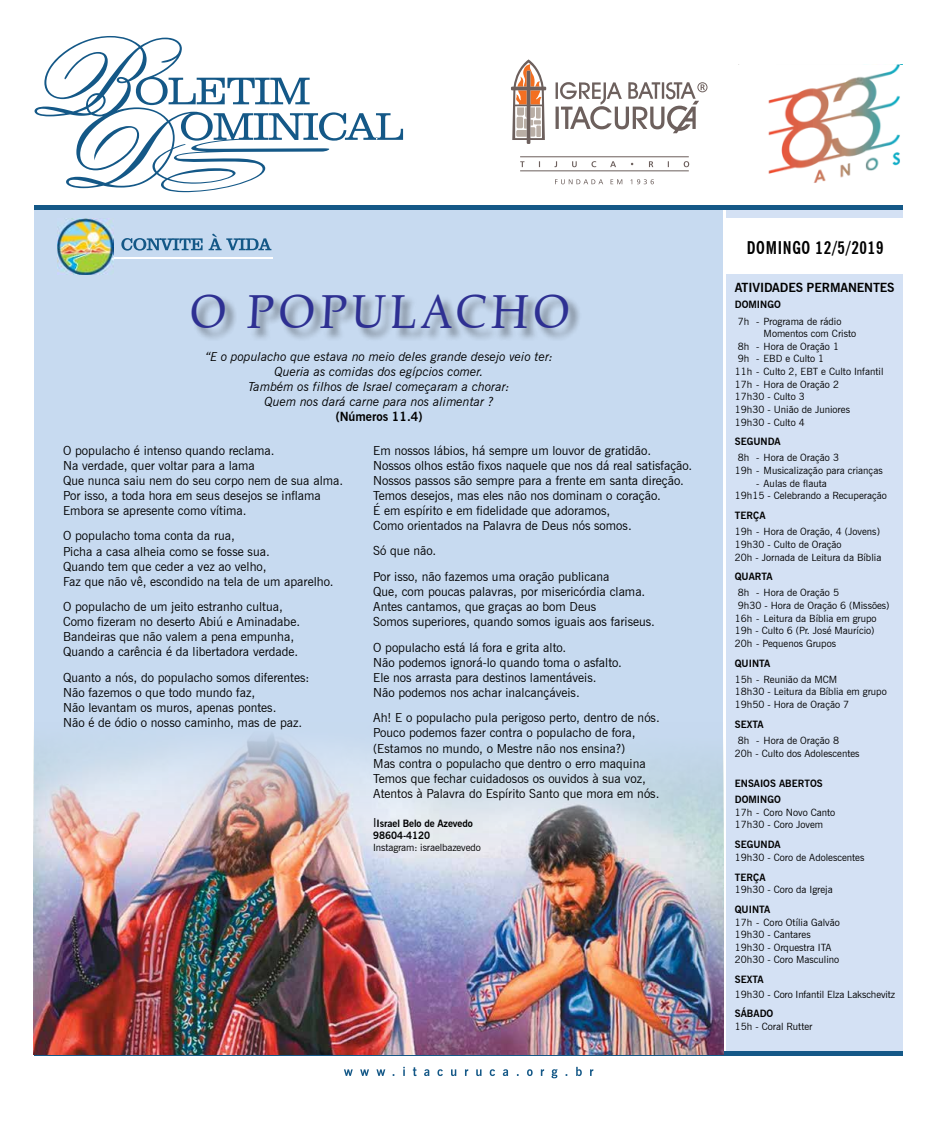
<style>
.page{position:relative;width:939px;height:1124px;background:#fff}
.page>*{position:absolute;margin:0;border:0;box-sizing:border-box;transform-origin:0 0}
.t1{font:46.62px "Zapf Calligraphic 801 BT";color:#2e3092;scale:.96 1}
.t2{font:700 condensed 17.5px "News Gothic BT";letter-spacing:.04em;color:#000}
.t3{font:12.5px/15px "News Gothic BT";color:#000}
.t4{font:italic 12.5px/15px "News Gothic BT";color:#000;text-align:center}
.t5{font:700 12.5px "News Gothic BT";letter-spacing:-.01em;color:#000}
.t6{font:10px/12.6px "News Gothic BT";color:#000}
.t7{font:700 10px/16.1px "News Gothic BT";color:#000}
.s1{font-weight:400;font-size:12.5px}
</style>
<div class="page">
<div style="left:35px;top:206px;width:688px;height:849px;background:#c7daf0"></div>
<svg style="left:35px;top:36px;width:368px;height:156px"></svg>
<svg style="left:511px;top:59px;width:196px;height:125px"></svg>
<svg style="left:344px;top:1066px;width:249px;height:12px"></svg>
<div style="left:726px;top:206px;width:177px;height:849px;background:#d4e1f4"></div>
<svg style="left:35px;top:1051px;width:868px;height:4px"></svg>
<div style="left:726px;top:218px;width:177px;height:56px;background:#fff"></div>
<hr style="left:35px;top:206px;width:868px;height:4px;background:#145887">
<svg style="left:121px;top:234px;width:150px;height:16px"></svg>
<hr style="left:62px;top:257px;width:210px;height:2px;background:#fff">
<img style="left:58px;top:218px;width:56px;height:56px">
<svg style="left:768px;top:65px;width:132px;height:118px"></svg>
<div style="left:193px;top:294px;width:389px;height:48px;background:#000;opacity:.45"></div>
<img style="left:34px;top:722px;width:689px;height:332px">
<h1 class="t1" style="left:189px;top:283px;width:401px">O POPULACHO</h1>
<p class="t4" style="left:205px;top:349px;width:349px">“E o populacho que estava no meio deles grande desejo veio ter:<br>Queria as comidas dos egípcios comer.<br>Também os filhos de Israel começaram a chorar:<br>Quem nos dará carne para nos alimentar ?</p>
<p class="t5" style="left:336px;top:409px;width:88px">(NÚMEROS 11.4)</p>
<p class="t3" style="left:63px;top:442px;width:282px">O populacho é intenso quando reclama.<br>Na verdade, quer voltar para a lama<br>Que nunca saiu nem do seu corpo nem de sua alma.<br>Por isso, a toda hora em seus desejos se inflama Embora se apresente como vítima.</p>
<p class="t3" style="left:63px;top:528px;width:272px">O populacho toma conta da rua,<br>Picha a casa alheia como se fosse sua.<br>Quando tem que ceder a vez ao velho,<br>Faz que não vê, escondido na tela de um aparelho.</p>
<p class="t3" style="left:63px;top:599px;width:238px">O populacho de um jeito estranho cultua, Como fizeram no deserto Abiú e Aminadabe.<br>Bandeiras que não valem a pena empunha, Quando a carência é da libertadora verdade.</p>
<p class="t3" style="left:63px;top:669px;width:248px">Quanto a nós, do populacho somos diferentes:<br>Não fazemos o que todo mundo faz,<br>Não levantam os muros, apenas pontes.<br>Não é de ódio o nosso caminho, mas de paz.</p>
<p class="t3" style="left:373px;top:442px;width:321px">Em nossos lábios, há sempre um louvor de gratidão.<br>Nossos olhos estão fixos naquele que nos dá real satisfação.<br>Nossos passos são sempre para a frente em santa direção.<br>Temos desejos, mas eles não nos dominam o coração.<br>É em espírito e em fidelidade que adoramos,<br>Como orientados na Palavra de Deus nós somos.</p>
<p class="t3" style="left:373px;top:538px;width:238px;line-height:25.6px">Só que não.<br>Por isso, não fazemos uma oração publicana</p>
<p class="t3" style="left:373px;top:584px;width:283px">Que, com poucas palavras, por misericórdia clama.<br>Antes cantamos, que graças ao bom Deus<br>Somos superiores, quando somos iguais aos fariseus.</p>
<p class="t3" style="left:373px;top:639px;width:250px">O populacho está lá fora e grita alto.<br>Não podemos ignorá-lo quando toma o asfalto.<br>Ele nos arrasta para destinos lamentáveis.<br>Não podemos nos achar inalcançáveis.</p>
<p class="t3" style="left:373px;top:710px;width:288px">Ah! E o populacho pula perigoso perto, dentro de nós.<br>Pouco podemos fazer contra o populacho de fora, (Estamos no mundo, o Mestre não nos ensina?)<br>Mas contra o populacho que dentro o erro maquina Temos que fechar cuidadosos os ouvidos à sua voz, Atentos à Palavra do Espírito Santo que mora em nós.</p>
<p class="t7" style="left:373px;top:817px;width:101px;line-height:12px"><span class="s1">I</span>ISRAEL BELO DE AZEVEDO<br>98604-4120</p>
<p class="t6" style="left:373px;top:840px;width:109px">Instagram: israelbazevedo</p>
<h2 class="t2" style="left:747px;top:237px;width:138px">DOMINGO 12/5/2019</h2>
<p class="t5" style="left:735px;top:280px;width:161px">ATIVIDADES PERMANENTES</p>
<p class="t7" style="left:735px;top:296px;width:21px">DOMIN</p>
<p class="t7" style="left:767px;top:296px;width:15px">GO</p>
<p class="t6" style="left:738px;top:314px;width:105px">7h - Programa de rádio</p>
<p class="t6" style="left:764px;top:327px;width:94px">Momentos com Cristo</p>
<p class="t6" style="left:738px;top:340px;width:103px">8h - Hora de Oração 1</p>
<p class="t6" style="left:738px;top:352px;width:88px">9h - EBD e Culto 1</p>
<p class="t6" style="left:735px;top:365px;width:150px">11h - Culto 2, EBT e Culto Infantil</p>
<p class="t6" style="left:735px;top:377px;width:106px">17h - Hora de Oração 2</p>
<p class="t6" style="left:735px;top:390px;width:71px">17h30 - Culto 3</p>
<p class="t6" style="left:735px;top:403px;width:117px">19h30 - União de Juniores</p>
<p class="t6" style="left:735px;top:415px;width:71px">19h30 - Culto 4</p>
<p class="t7" style="left:735px;top:433px;width:34px">SEGUNDA</p>
<p class="t6" style="left:735px;top:451px;width:149px;text-indent:3px">8h - Hora de Oração 3<br>19h - Musicalização para crianças</p>
<p class="t6" style="left:735px;top:476px;width:154px;text-indent:21px">- Aulas de flauta<br>19h15 - Celebrando a Recuperação</p>
<p class="t7" style="left:735px;top:507px;width:31px">TERÇA</p>
<p class="t6" style="left:735px;top:525px;width:148px">19h - Hora de Oração, 4 (Jovens)<br>19h30 - Culto de Oração<br>20h - Jornada de Leitura da Bíblia</p>
<p class="t7" style="left:735px;top:568px;width:21px">QUARTA</p>
<p class="t6" style="left:738px;top:586px;width:103px">8h - Hora de Oração 5</p>
<p class="t6" style="left:738px;top:599px;width:153px">9h30 - Hora de Oração 6 (Missões)</p>
<p class="t6" style="left:735px;top:611px;width:143px">16h - Leitura da Bíblia em grupo</p>
<p class="t6" style="left:735px;top:624px;width:141px">19h - Culto 6 (Pr. José Maurício)</p>
<p class="t6" style="left:735px;top:637px;width:103px">20h - Pequenos Grupos</p>
<p class="t7" style="left:735px;top:655px;width:21px">QUINTA</p>
<p class="t6" style="left:735px;top:672px;width:153px">15h - Reunião da MCM<br>18h30 - Leitura da Bíblia em grupo<br>19h50 - Hora de Oração 7</p>
<p class="t7" style="left:735px;top:716px;width:25px">SEXTA</p>
<p class="t6" style="left:735px;top:734px;width:126px;text-indent:3px">8h - Hora de Oração 8<br>20h - Culto dos Adolescentes</p>
<p class="t7" style="left:735px;top:775px;width:89px">ENSAIOS ABERTOS<br>DOMINGO</p>
<p class="t6" style="left:735px;top:805px;width:102px">17h - Coro Novo Canto<br>17h30 - Coro Jovem</p>
<p class="t7" style="left:735px;top:836px;width:47px">SEGU NDA</p>
<p class="t6" style="left:735px;top:850px;width:131px">19h30 - Coro de Adolescentes</p>
<p class="t7" style="left:735px;top:868px;width:32px">TERÇA</p>
<p class="t6" style="left:735px;top:883px;width:100px">19h30 - Coro da Igreja</p>
<p class="t7" style="left:735px;top:901px;width:37px">QU INTA</p>
<p class="t6" style="left:735px;top:915px;width:107px">17h - Coro Otília Galvão<br>19h30 - Cantares<br>19h30 - Orquestra ITA<br>20h30 - Coro Masculino</p>
<p class="t7" style="left:735px;top:971px;width:25px">SEXTA</p>
<p class="t6" style="left:735px;top:987px;width:162px">19h30 - Coro Infantil Elza Lakschevitz</p>
<p class="t7" style="left:735px;top:1005px;width:20px">SÁBAD</p>
<p class="t7" style="left:767px;top:1005px;width:8px">O</p>
<p class="t6" style="left:735px;top:1019px;width:79px">15h - Coral Rutter</p>
</div>
